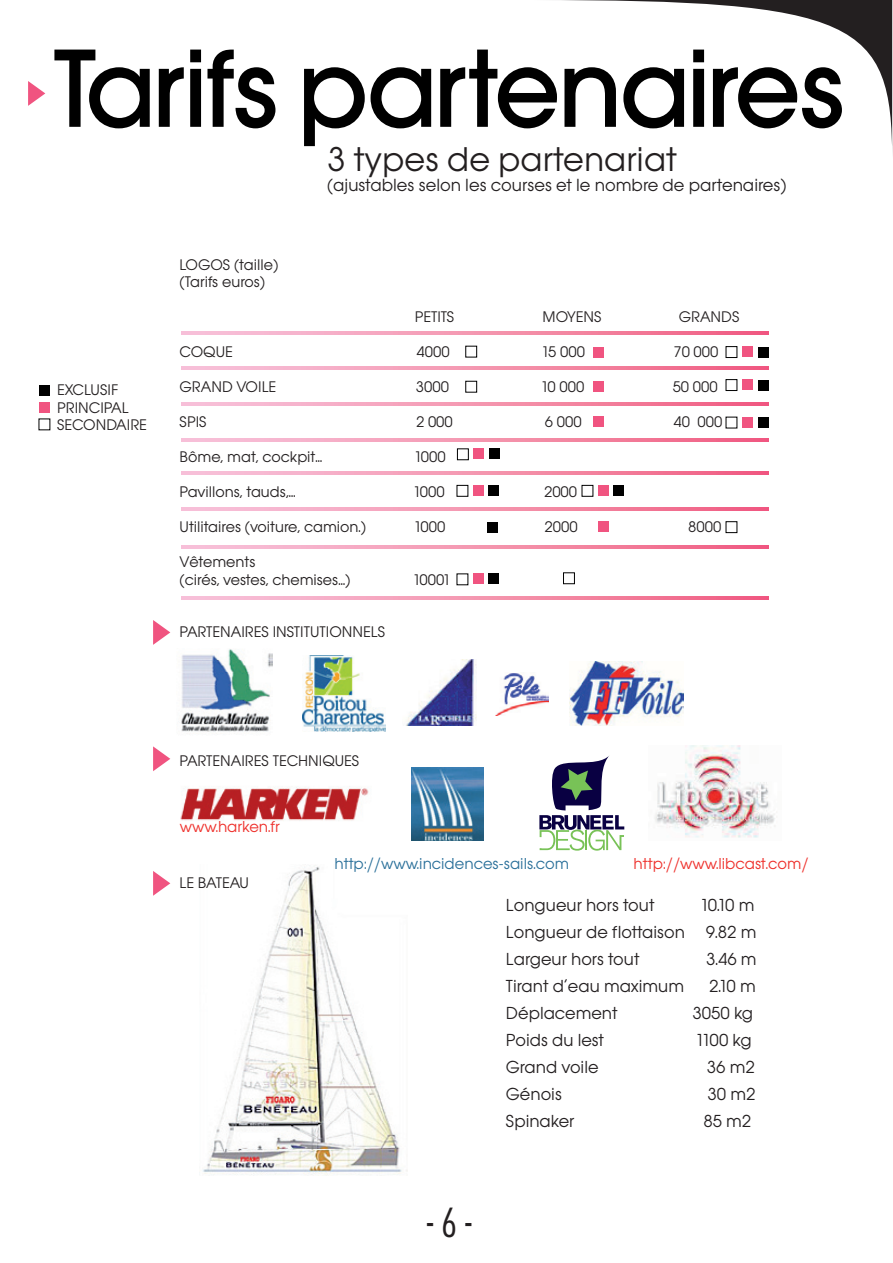
<style>
.page{position:relative;width:893px;height:1263px;background:#fff}
.page>*{position:absolute;margin:0;border:0;box-sizing:border-box;transform-origin:0 0}
.t1{font:500 105.45px "Avant Garde SH";letter-spacing:.025em;color:#000}
.t2{font:300 condensed 39px "Futura";color:#231f20}
.t3{font:32.55px "Avant Garde SB";color:#231f20}
.t4{font:16.65px "Avant Garde SB";color:#231f20}
.t5{font:16.5px "Avant Garde SB";color:#231f20}
.t6{font:15px "Avant Garde SB";color:#ee2f2a}
.t7{font:15px "Avant Garde SB";color:#296f99}
.t8{font:14.55px/17.5px "Avant Garde SB";color:#231f20}
</style>
<div class="page">
<svg style="left:562px;top:0;width:330px;height:144px"></svg>
<img style="left:202px;top:867px;width:206px;height:309px">
<svg style="left:28px;top:81px;width:17px;height:25px"></svg>
<svg style="left:153px;top:620px;width:17px;height:25px"></svg>
<svg style="left:153px;top:746px;width:17px;height:25px"></svg>
<svg style="left:153px;top:871px;width:17px;height:25px"></svg>
<div style="left:465px;top:346px;width:12px;height:11px;border:1px solid #000"></div>
<div style="left:563px;top:572px;width:12px;height:12px;border:1px solid #000"></div>
<div style="left:726px;top:346px;width:11px;height:12px;border:1px solid #000"></div>
<div style="left:726px;top:379px;width:11px;height:12px;border:1px solid #000"></div>
<div style="left:726px;top:521px;width:11px;height:12px;border:1px solid #000"></div>
<div style="left:465px;top:381px;width:12px;height:12px;border:1px solid #000"></div>
<div style="left:742px;top:346px;width:11px;height:11px;background:#f05480"></div>
<div style="left:742px;top:379px;width:11px;height:11px;background:#f05480"></div>
<div style="left:742px;top:417px;width:11px;height:11px;background:#f05480"></div>
<div style="left:593px;top:346px;width:11px;height:11px;background:#f05480"></div>
<div style="left:593px;top:381px;width:11px;height:11px;background:#f05480"></div>
<div style="left:593px;top:416px;width:11px;height:11px;background:#f05480"></div>
<div style="left:598px;top:521px;width:11px;height:11px;background:#f05480"></div>
<div style="left:39px;top:402px;width:11px;height:10px;background:#f05480"></div>
<div style="left:39px;top:385px;width:11px;height:11px;background:#000"></div>
<div style="left:487px;top:522px;width:11px;height:11px;background:#000"></div>
<div style="left:758px;top:346px;width:11px;height:11px;background:#000"></div>
<div style="left:758px;top:380px;width:11px;height:10px;background:#000"></div>
<div style="left:758px;top:417px;width:11px;height:11px;background:#000"></div>
<div style="left:457px;top:448px;width:12px;height:12px;border:1px solid #000"></div>
<div style="left:473px;top:448px;width:11px;height:11px;background:#f05480"></div>
<div style="left:489px;top:448px;width:10px;height:11px;background:#000"></div>
<svg style="left:181px;top:332px;width:587px;height:3px;background:#f493af"></svg>
<svg style="left:181px;top:366px;width:587px;height:3px;background:#f493af"></svg>
<svg style="left:181px;top:402px;width:587px;height:3px;background:#f493af"></svg>
<svg style="left:181px;top:438px;width:587px;height:3px;background:#f493af"></svg>
<svg style="left:181px;top:471px;width:587px;height:3px;background:#f493af"></svg>
<svg style="left:181px;top:507px;width:587px;height:3px;background:#f493af"></svg>
<svg style="left:181px;top:545px;width:587px;height:3px;background:#f493af"></svg>
<svg style="left:181px;top:596px;width:587px;height:3px;background:#f493af"></svg>
<div style="left:457px;top:485px;width:11px;height:12px;border:1px solid #000"></div>
<div style="left:473px;top:485px;width:11px;height:11px;background:#f05480"></div>
<div style="left:488px;top:485px;width:11px;height:11px;background:#000"></div>
<div style="left:473px;top:573px;width:11px;height:11px;background:#f05480"></div>
<div style="left:488px;top:573px;width:11px;height:11px;background:#000"></div>
<div style="left:582px;top:485px;width:11px;height:12px;border:1px solid #000"></div>
<div style="left:598px;top:485px;width:11px;height:11px;background:#f05480"></div>
<div style="left:613px;top:485px;width:11px;height:11px;background:#000"></div>
<img style="left:180px;top:786px;width:189px;height:35px">
<img style="left:411px;top:768px;width:72px;height:73px">
<img style="left:181px;top:649px;width:91px;height:83px">
<img style="left:569px;top:662px;width:114px;height:63px">
<img style="left:303px;top:656px;width:82px;height:76px">
<img style="left:495px;top:673px;width:53px;height:43px">
<img style="left:406px;top:659px;width:71px;height:66px">
<svg style="left:539px;top:756px;width:85px;height:95px"></svg>
<img style="left:654px;top:745px;width:121px;height:93px">
<h1 class="t1" style="left:54px;top:28px;width:791px">Tarifs partenaires</h1>
<h3 class="t3" style="left:327px;top:141px;width:351px">3 types de partenariat</h3>
<p class="t4" style="left:327px;top:175px;width:461px">(ajustables selon les courses et le nombre de partenaires)</p>
<p class="t8" style="left:57px;top:381px;width:91px">EXCLUSIF<br>PRINCIPAL<br>SECONDAIRE</p>
<p class="t8" style="left:180px;top:256px;width:100px">LOGOS (taille) (Tarifs euros)</p>
<p class="t8" style="left:415px;top:308px;width:41px">PETITS</p>
<p class="t8" style="left:542px;top:308px;width:61px">MOYENS</p>
<p class="t8" style="left:679px;top:308px;width:62px">GRANDS</p>
<p class="t8" style="left:180px;top:343px;width:55px">COQUE</p>
<p class="t8" style="left:416px;top:343px;width:35px">4000</p>
<p class="t8" style="left:542px;top:343px;width:45px">15 000</p>
<p class="t8" style="left:673px;top:343px;width:47px">70 000</p>
<p class="t8" style="left:180px;top:378px;width:98px">GRAND VOILE</p>
<p class="t8" style="left:416px;top:378px;width:35px">3000</p>
<p class="t8" style="left:541px;top:378px;width:45px">10 000</p>
<p class="t8" style="left:673px;top:378px;width:47px">50 000</p>
<p class="t8" style="left:180px;top:413px;width:29px">SPIS</p>
<p class="t8" style="left:416px;top:413px;width:38px">2 000</p>
<p class="t8" style="left:545px;top:413px;width:38px">6 000</p>
<p class="t8" style="left:673px;top:413px;width:50px">40 000</p>
<p class="t8" style="left:180px;top:448px;width:144px">Bôme, mat, cockpit…</p>
<p class="t8" style="left:414px;top:448px;width:33px">1000</p>
<p class="t8" style="left:180px;top:483px;width:118px">Pavillons, tauds,…</p>
<p class="t8" style="left:413px;top:483px;width:33px">1000</p>
<p class="t8" style="left:544px;top:483px;width:35px">2000</p>
<p class="t8" style="left:180px;top:518px;width:188px">Utilitaires (voiture, camion.)</p>
<p class="t8" style="left:414px;top:518px;width:33px">1000</p>
<p class="t8" style="left:545px;top:518px;width:35px">2000</p>
<p class="t8" style="left:688px;top:518px;width:35px">8000</p>
<p class="t8" style="left:180px;top:553px;width:172px">Vêtements<br>(cirés, vestes, chemises…)</p>
<p class="t8" style="left:413px;top:571px;width:40px">10001</p>
<p class="t8" style="left:180px;top:623px;width:207px">PARTENAIRES INSTITUTIONNELS</p>
<p class="t8" style="left:180px;top:752px;width:181px">PARTENAIRES TECHNIQUES</p>
<p class="t6" style="left:180px;top:818px;width:101px">www.harken.fr</p>
<p class="t8" style="left:180px;top:874px;width:71px">LE BATEAU</p>
<p class="t7" style="left:334px;top:855px;width:236px">http://www.incidences-sails.com</p>
<p class="t6" style="left:633px;top:855px;width:177px">http://www.libcast.com/</p>
<h2 class="t2" style="left:427px;top:1199px;width:46px">- 6 -</h2>
<p class="t5" style="left:506px;top:896px;width:150px">Longueur hors tout</p>
<p class="t5" style="left:700px;top:896px;width:56px">10.10 m</p>
<p class="t5" style="left:506px;top:923px;width:180px">Longueur de flottaison</p>
<p class="t5" style="left:706px;top:923px;width:52px">9.82 m</p>
<p class="t5" style="left:506px;top:950px;width:135px">Largeur hors tout</p>
<p class="t5" style="left:706px;top:950px;width:52px">3.46 m</p>
<p class="t5" style="left:506px;top:977px;width:180px">Tirant d’eau maximum</p>
<p class="t5" style="left:709px;top:977px;width:48px">2.10 m</p>
<p class="t5" style="left:506px;top:1004px;width:113px">Déplacement</p>
<p class="t5" style="left:692px;top:1004px;width:62px">3050 kg</p>
<p class="t5" style="left:506px;top:1031px;width:99px">Poids du lest</p>
<p class="t5" style="left:695px;top:1031px;width:58px">1100 kg</p>
<p class="t5" style="left:506px;top:1058px;width:94px">Grand voile</p>
<p class="t5" style="left:707px;top:1058px;width:50px">36 m2</p>
<p class="t5" style="left:506px;top:1085px;width:57px">Génois</p>
<p class="t5" style="left:707px;top:1085px;width:50px">30 m2</p>
<p class="t5" style="left:506px;top:1112px;width:70px">Spinaker</p>
<p class="t5" style="left:703px;top:1112px;width:50px">85 m2</p>
</div>
